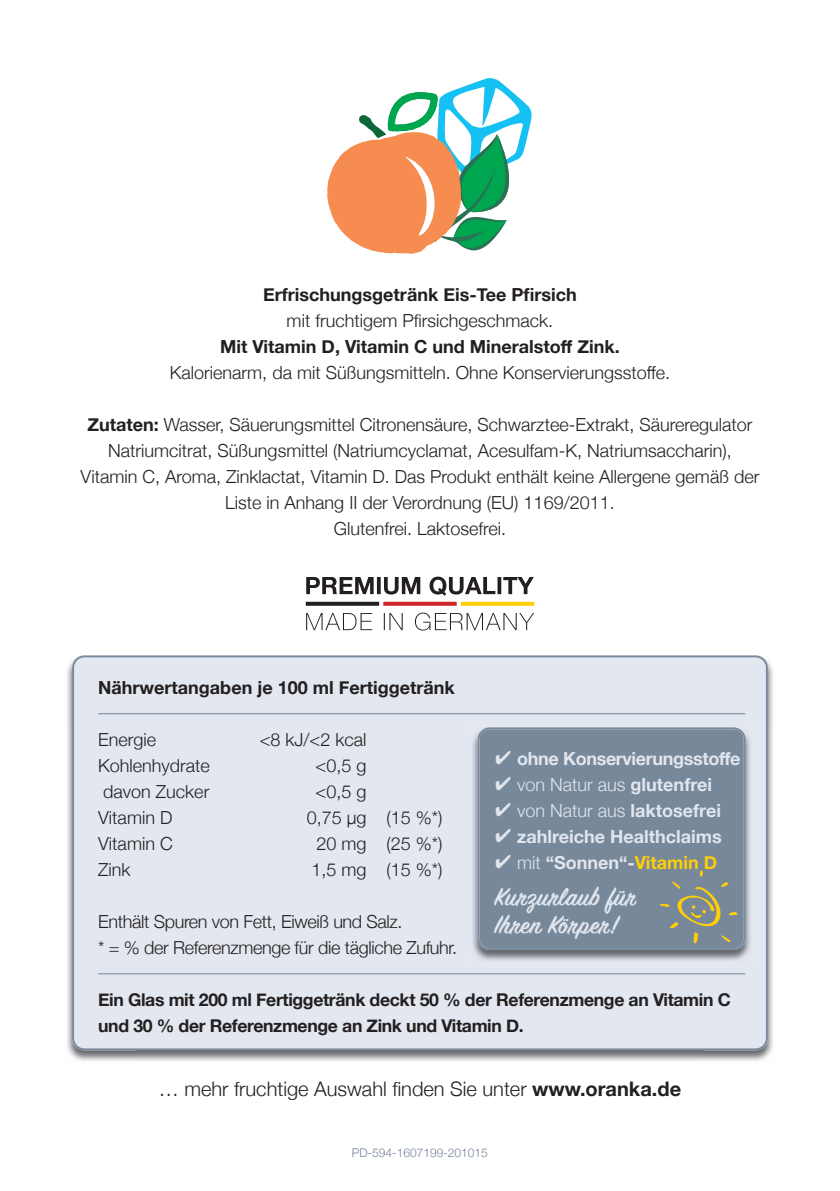
<style>
.page{position:relative;width:840px;height:1191px;background:#fff}
.page>*{position:absolute;margin:0;border:0;box-sizing:border-box;transform-origin:0 0}
.t1{font:600 28px/28px "Sign Painter House Script";letter-spacing:.02em;color:#e1e6ee}
.t2{font:300 20px "Helvetica Neue";color:#231f20}
.t3{font:300 18px/26px "Helvetica Neue";color:#231f20;text-align:center}
.t4{font:700 18px "Helvetica Neue";color:#231f20}
.t5{font:700 18px/26px "Helvetica Neue";color:#e1e6ee}
.t6{font:300 18px/26px "Helvetica Neue";letter-spacing:-.02em;color:#231f20}
.t7{font:700 17.6px/26px "Helvetica Neue";letter-spacing:-.02em;color:#231f20}
.t8{font:300 12px "Helvetica Neue";color:#748497}
.s1{font-weight:700}
.s2{font-weight:300}
.s3{color:#fece08}
</style>
<div class="page">
<img style="left:67px;top:722px;width:69px;height:339px">
<img style="left:703px;top:722px;width:70px;height:339px">
<div style="left:72px;top:655px;width:695px;height:395px;background:#e3e7ef"></div>
<svg style="left:306px;top:612px;width:227px;height:18px"></svg>
<svg style="left:306px;top:576px;width:227px;height:20px"></svg>
<svg style="left:305px;top:602px;width:74px;height:4px"></svg>
<svg style="left:383px;top:602px;width:73px;height:4px"></svg>
<svg style="left:460px;top:602px;width:74px;height:4px"></svg>
<hr style="left:98px;top:713px;width:646px;height:1px;background:#748497">
<hr style="left:98px;top:973px;width:646px;height:1px;background:#748497">
<img style="left:471px;top:727px;width:280px;height:235px">
<div style="left:477px;top:727px;width:268px;height:223px;background:#78889b"></div>
<svg style="left:659px;top:870px;width:78px;height:73px;background:#858f8b"></svg>
<svg style="left:327px;top:78px;width:204px;height:176px"></svg>
<svg style="left:495px;top:750px;width:15px;height:14px"></svg>
<svg style="left:495px;top:776px;width:15px;height:14px"></svg>
<svg style="left:495px;top:802px;width:15px;height:14px"></svg>
<svg style="left:495px;top:828px;width:15px;height:14px"></svg>
<svg style="left:495px;top:854px;width:15px;height:14px"></svg>
<p class="t4" style="left:263px;top:280px;width:315px">Erfrischungsgetränk Eis-Tee Pfirsich</p>
<p class="t3" style="left:286px;top:306px;width:268px">mit fruchtigem Pfirsichgeschmack.</p>
<p class="t4" style="left:220px;top:332px;width:400px">Mit Vitamin D, Vitamin C und Mineralstoff Zink.</p>
<p class="t3" style="left:170px;top:358px;width:501px">Kalorienarm, da mit Süßungsmitteln. Ohne Konservierungsstoffe.</p>
<p class="t3" style="left:80px;top:410px;width:680px"><span class="s1">Zutaten:</span> Wasser, Säuerungsmittel Citronensäure, Schwarztee-Extrakt, Säureregulator Natriumcitrat, Süßungsmittel (Natriumcyclamat, Acesulfam-K, Natriumsaccharin), Vitamin C, Aroma, Zinklactat, Vitamin D. Das Produkt enthält keine Allergene gemäß der Liste in Anhang II der Verordnung (EU) 1169/2011.<br>Glutenfrei. Laktosefrei.</p>
<p class="t4" style="left:98px;top:673px;width:358px">Nährwertangaben je 100 ml Fertiggetränk</p>
<p class="t3" style="left:98px;top:725px;width:60px">Energie</p>
<p class="t3" style="left:259px;top:725px;width:108px">&lt;8 kJ/&lt;2 kcal</p>
<p class="t3" style="left:98px;top:751px;width:113px">Kohlenhydrate</p>
<p class="t3" style="left:315px;top:751px;width:52px">&lt;0,5 g</p>
<p class="t3" style="left:103px;top:777px;width:108px">davon Zucker</p>
<p class="t3" style="left:315px;top:777px;width:52px">&lt;0,5 g</p>
<p class="t3" style="left:98px;top:803px;width:76px">Vitamin D</p>
<p class="t3" style="left:306px;top:803px;width:137px">0,75 μg (15 %*)</p>
<p class="t3" style="left:98px;top:829px;width:76px">Vitamin C</p>
<p class="t3" style="left:316px;top:829px;width:128px">20 mg (25 %*)</p>
<p class="t3" style="left:98px;top:855px;width:34px">Zink</p>
<p class="t3" style="left:311px;top:855px;width:133px">1,5 mg (15 %*)</p>
<p class="t6" style="left:98px;top:907px;width:360px">Enthält Spuren von Fett, Eiweiß und Salz.<br>* = % der Referenzmenge für die tägliche Zufuhr.</p>
<p class="t7" style="left:98px;top:987px;width:633px">Ein Glas mit 200 ml Fertiggetränk deckt 50 % der Referenzmenge an Vitamin C und 30 % der Referenzmenge an Zink und Vitamin D.</p>
<p class="t5" style="left:517px;top:746px;width:225px">ohne Konservierungsstoffe <span class="s2">von Natur aus</span> glutenfrei <span class="s2">von Natur aus</span> laktosefrei zahlreiche Healthclaims <span class="s2">mit</span> “Sonnen“-<span class="s3">Vitamin D</span></p>
<h1 class="t1" style="left:494px;top:885px;width:142px">Kurzurlaub für<br>Ihren Körper!</h1>
<p class="t2" style="left:159px;top:1072px;width:523px">… mehr fruchtige Auswahl finden Sie unter <span class="s1">www.oranka.de</span></p>
<p class="t8" style="left:352px;top:1143px;width:137px">PD-594-1607199-201015</p>
</div>
